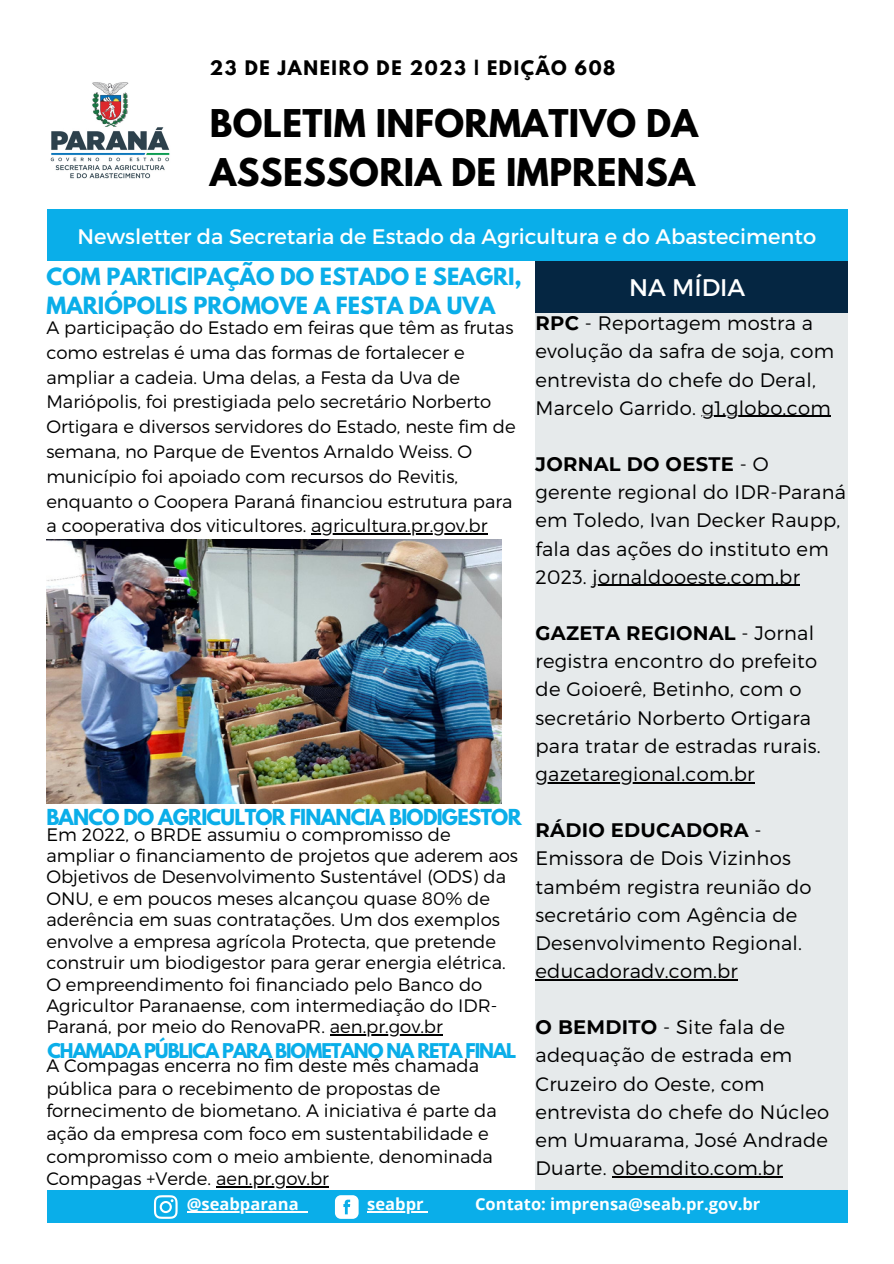
<style>
.page{position:relative;width:894px;height:1264px;background:#fff}
.page>*{position:absolute;margin:0;border:0;box-sizing:border-box;transform-origin:0 0}
.t1{font:700 33.9px/48.3px "League Spartan";letter-spacing:.01em;color:#000}
.t2{font:24px "Montserrat";color:#fff}
.t3{font:21px "Montserrat";color:#fff}
.t4{font:700 21px/29.2px "League Spartan";color:#0aaee9}
.t5{font:300 19.5px/28.2px "Montserrat";letter-spacing:.015em;color:#000}
.t6{font:700 19.5px "League Spartan";letter-spacing:-.04em;color:#0aaee9}
.t7{font:300 18px/21.5px "Montserrat";color:#000}
.t8{font:700 18px "League Spartan";letter-spacing:-.055em;color:#0aaee9}
.t9{font:700 17.85px "League Spartan";letter-spacing:.09em;color:#000}
.t10{font:700 16.5px "Open Sans";color:#fff}
.s1{font-weight:700}
</style>
<div class="page">
<div style="left:47px;top:209px;width:800px;height:52px;background:#0aaee9"></div>
<div style="left:47px;top:1189px;width:800px;height:33px;background:#0aaee9"></div>
<div style="left:535px;top:313px;width:312px;height:876px;background:#e6eaeb"></div>
<div style="left:535px;top:261px;width:312px;height:52px;background:#052642"></div>
<img style="left:50px;top:82px;width:120px;height:97px">
<hr style="left:187px;top:1211px;width:111px;height:1px;background:#fff">
<hr style="left:367px;top:1211px;width:56px;height:1px;background:#fff">
<svg style="left:154px;top:1195px;width:23px;height:23px"></svg>
<svg style="left:335px;top:1195px;width:23px;height:23px"></svg>
<img style="left:46px;top:540px;width:455px;height:263px">
<hr style="left:701px;top:416px;width:129px;height:1px;background:#000">
<hr style="left:592px;top:585px;width:208px;height:1px;background:#000">
<hr style="left:535px;top:782px;width:219px;height:1px;background:#000">
<hr style="left:535px;top:979px;width:203px;height:1px;background:#000">
<hr style="left:612px;top:1176px;width:171px;height:1px;background:#000">
<hr style="left:216px;top:1186px;width:113px;height:1px;background:#000">
<hr style="left:311px;top:533px;width:176px;height:1px;background:#000">
<hr style="left:330px;top:1034px;width:112px;height:1px;background:#000">
<p class="t9" style="left:210px;top:59px;width:407px">23 DE JANEIRO DE 2023 | EDIÇÃO 608</p>
<h1 class="t1" style="left:210px;top:104px;width:489px">BOLETIM INFORMATIVO DA<br>ASSESSORIA DE IMPRENSA</h1>
<p class="t3" style="left:77px;top:223px;width:740px">Newsletter da Secretaria de Estado da Agricultura e do Abastecimento</p>
<h2 class="t2" style="left:629px;top:271px;width:117px">NA MÍDIA</h2>
<p class="t4" style="left:46px;top:264px;width:477px">COM PARTICIPAÇÃO DO ESTADO E SEAGRI,<br>MARIÓPOLIS PROMOVE A FESTA DA UVA</p>
<p class="t5" style="left:535px;top:308px;width:300px"><span class="s1">RPC</span> - Reportagem mostra a evolução da safra de soja, com entrevista do chefe do Deral,<br>Marcelo Garrido. g1.globo.com</p>
<p class="t5" style="left:535px;top:449px;width:312px"><span class="s1">JORNAL DO OESTE</span> - O gerente regional do IDR-Paraná em Toledo, Ivan Decker Raupp, fala das ações do instituto em<br>2023. jornaldooeste.com.br</p>
<p class="t5" style="left:535px;top:618px;width:287px"><span class="s1">GAZETA REGIONAL</span> - Jornal registra encontro do prefeito de Goioerê, Betinho, com o secretário Norberto Ortigara para tratar de estradas rurais. gazetaregional.com.br</p>
<p class="t5" style="left:535px;top:815px;width:277px"><span class="s1">RÁDIO EDUCADORA</span> -<br>Emissora de Dois Vizinhos também registra reunião do secretário com Agência de<br>Desenvolvimento Regional. educadoradv.com.br</p>
<p class="t7" style="left:46px;top:314px;width:471px;line-height:24.8px">A participação do Estado em feiras que têm as frutas como estrelas é uma das formas de fortalecer e ampliar a cadeia. Uma delas, a Festa da Uva de Mariópolis, foi prestigiada pelo secretário Norberto Ortigara e diversos servidores do Estado, neste fim de semana, no Parque de Eventos Arnaldo Weiss. O município foi apoiado com recursos do Revitis, enquanto o Coopera Paraná financiou estrutura para a cooperativa dos viticultores. agricultura.pr.gov.br</p>
<p class="t6" style="left:46px;top:807px;width:476px">BANCO DO AGRICULTOR FINANCIA BIODIGESTOR</p>
<p class="t7" style="left:46px;top:822px;width:473px">Em 2022, o BRDE assumiu o compromisso de ampliar o financiamento de projetos que aderem aos Objetivos de Desenvolvimento Sustentável (ODS) da ONU, e em poucos meses alcançou quase 80% de aderência em suas contratações. Um dos exemplos envolve a empresa agrícola Protecta, que pretende construir um biodigestor para gerar energia elétrica.<br>O empreendimento foi financiado pelo Banco do Agricultor Paranaense, com intermediação do IDR-Paraná, por meio do RenovaPR. aen.pr.gov.br</p>
<p class="t5" style="left:535px;top:1012px;width:295px"><span class="s1">O BEMDITO</span> - Site fala de adequação de estrada em<br>Cruzeiro do Oeste, com entrevista do chefe do Núcleo em Umuarama, José Andrade<br>Duarte. obemdito.com.br</p>
<p class="t8" style="left:47px;top:1041px;width:470px">CHAMADA PÚBLICA PARA BIOMETANO NA RETA FINAL</p>
<p class="t7" style="left:46px;top:1053px;width:452px;line-height:22.5px">A Compagas encerra no fim deste mês chamada pública para o recebimento de propostas de fornecimento de biometano. A iniciativa é parte da ação da empresa com foco em sustentabilidade e compromisso com o meio ambiente, denominada Compagas +Verde. aen.pr.gov.br</p>
<p class="t10" style="left:187px;top:1192px;width:113px">@seabparana</p>
<p class="t10" style="left:367px;top:1192px;width:58px">seabpr</p>
<p class="t10" style="left:475px;top:1192px;width:287px">Contato: imprensa@seab.pr.gov.br</p>
</div>
